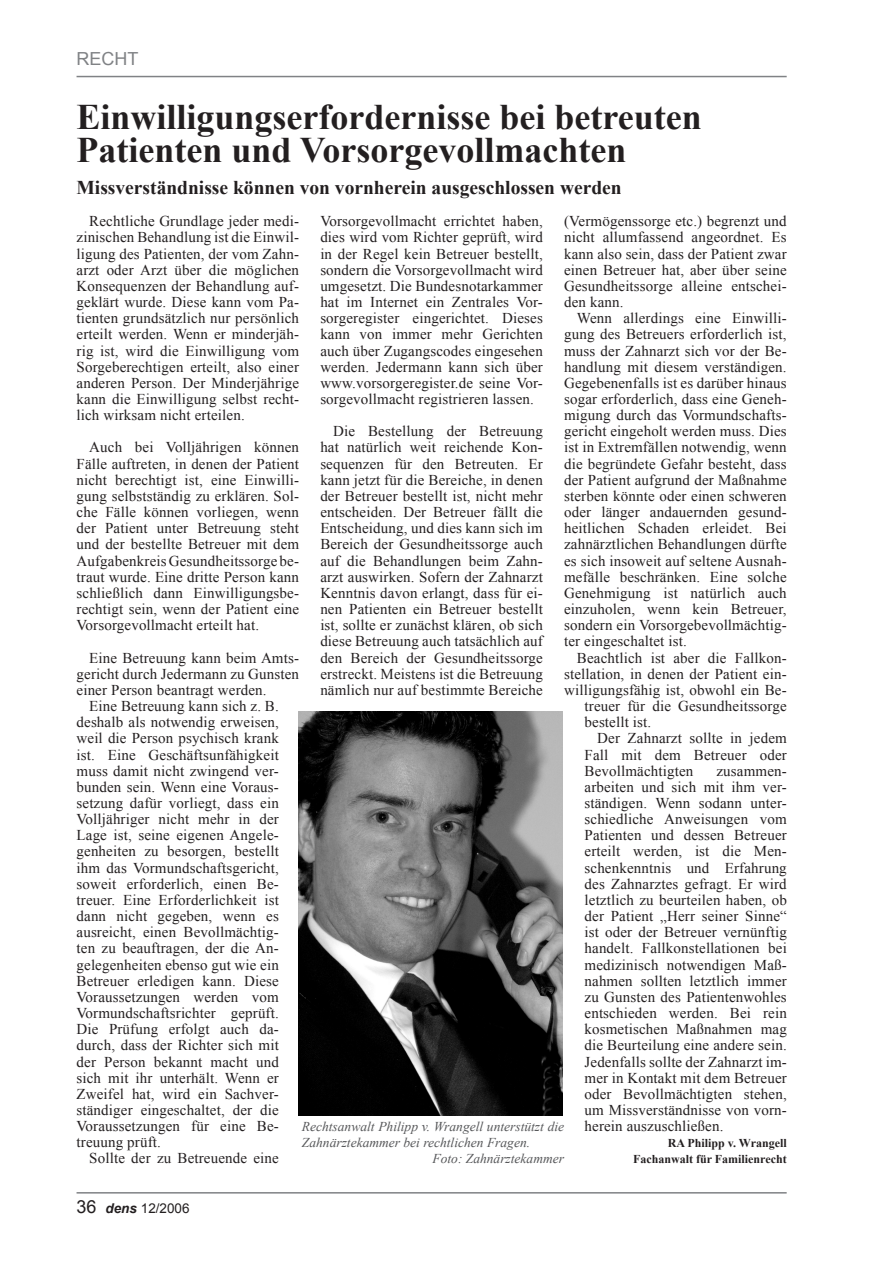
<style>
.page{position:relative;width:893px;height:1263px;background:#fff}
.page>*{position:absolute;margin:0;border:0;box-sizing:border-box;transform-origin:0 0}
.t1{font:700 36px/32.2px "Times New Roman";color:#231f20}
.t2{font:700 19.5px "Times New Roman";color:#231f20}
.t3{font:18px "Arial";color:#808285}
.t4{font:15px/16.2px "Times New Roman";letter-spacing:.01em;color:#231f20;text-align:justify}
.t5{font:italic 13.5px "Times New Roman";color:#57585a}
.t6{font:13.5px "Arial";color:#231f20}
.t7{font:700 12px/16.2px "Times New Roman";color:#231f20;text-align:right}
.s1{font-size:18px}
.s2{font-weight:700;font-style:italic}
</style>
<div class="page">
<hr style="left:77px;top:1192px;width:710px;height:1px;background:#808285">
<hr style="left:77px;top:76px;width:710px;height:1px;background:#808285">
<img style="left:298px;top:711px;width:264px;height:404px">
<p class="t3" style="left:77px;top:47px;width:63px">RECHT</p>
<h1 class="t1" style="left:77px;top:100px;width:627px">Einwilligungserfordernisse bei betreuten<br>Patienten und Vorsorgevollmachten</h1>
<h2 class="t2" style="left:77px;top:174px;width:547px">Missverständnisse können von vornherein ausgeschlossen werden</h2>
<p class="t4" style="left:77px;top:213px;width:224px;text-indent:13px">Rechtliche Grundlage jeder medi&shy;zinischen Behandlung ist die Einwil&shy;ligung des Patienten, der vom Zahn&shy;arzt oder Arzt über die möglichen Konsequenzen der Behandlung auf&shy;geklärt wurde. Diese kann vom Pa&shy;tienten grundsätzlich nur persönlich erteilt werden. Wenn er minderjäh&shy;rig ist, wird die Einwilligung vom Sorgeberechtigen erteilt, also einer anderen Person. Der Minderjährige kann die Einwilligung selbst recht&shy;lich wirksam nicht erteilen.</p>
<p class="t4" style="left:77px;top:439px;width:224px;text-indent:13px">Auch bei Volljährigen können Fälle auftreten, in denen der Patient nicht berechtigt ist, eine Einwilli&shy;gung selbstständig zu erklären. Sol&shy;che Fälle können vorliegen, wenn der Patient unter Betreuung steht und der bestellte Betreuer mit dem Aufgabenkreis Gesundheitssorge be&shy;traut wurde. Eine dritte Person kann schließlich dann Einwilligungsbe&shy;rechtigt sein, wenn der Patient eine Vorsorgevollmacht erteilt hat.</p>
<p class="t4" style="left:77px;top:649px;width:224px;text-indent:13px">Eine Betreuung kann beim Amts&shy;gericht durch Jedermann zu Gunsten einer Person beantragt werden.</p>
<p class="t4" style="left:320px;top:213px;width:224px">Vorsorgevollmacht errichtet haben, dies wird vom Richter geprüft, wird in der Regel kein Betreuer bestellt, sondern die Vorsorgevollmacht wird umgesetzt. Die Bundesnotarkammer hat im Internet ein Zentrales Vor&shy;sorgeregister eingerichtet. Dieses kann von immer mehr Gerichten auch über Zugangscodes eingesehen werden. Jedermann kann sich über www.vorsorgeregister.de seine Vor&shy;sorgevollmacht registrieren lassen.</p>
<p class="t4" style="left:320px;top:423px;width:224px;text-indent:13px">Die Bestellung der Betreuung hat natürlich weit reichende Kon&shy;sequenzen für den Betreuten. Er kann jetzt für die Bereiche, in denen der Betreuer bestellt ist, nicht mehr entscheiden. Der Betreuer fällt die Entscheidung, und dies kann sich im Bereich der Gesundheitssorge auch auf die Behandlungen beim Zahn&shy;arzt auswirken. Sofern der Zahnarzt Kenntnis davon erlangt, dass für ei&shy;nen Patienten ein Betreuer bestellt ist, sollte er zunächst klären, ob sich diese Betreuung auch tatsächlich auf den Bereich der Gesundheitssorge erstreckt. Meistens ist die Betreuung nämlich nur auf bestimmte Bereiche</p>
<p class="t4" style="left:564px;top:213px;width:224px">(Vermögenssorge etc.) begrenzt und nicht allumfassend angeordnet. Es kann also sein, dass der Patient zwar einen Betreuer hat, aber über seine Gesundheitssorge alleine entschei&shy;den kann.</p>
<p class="t4" style="left:564px;top:310px;width:224px;text-indent:13px">Wenn allerdings eine Einwilli&shy;gung des Betreuers erforderlich ist, muss der Zahnarzt sich vor der Be&shy;handlung mit diesem verständigen.<br>Gegebenenfalls ist es darüber hinaus sogar erforderlich, dass eine Geneh&shy;migung durch das Vormundschafts&shy;gericht eingeholt werden muss. Dies ist in Extremfällen notwendig, wenn die begründete Gefahr besteht, dass der Patient aufgrund der Maßnahme sterben könnte oder einen schweren oder länger andauernden gesund&shy;heitlichen Schaden erleidet. Bei zahnärztlichen Behandlungen dürfte es sich insoweit auf seltene Ausnah&shy;mefälle beschränken. Eine solche Genehmigung ist natürlich auch einzuholen, wenn kein Betreuer, sondern ein Vorsorgebevollmächtig&shy;ter eingeschaltet ist.</p>
<p class="t4" style="left:577px;top:649px;width:211px">Beachtlich ist aber die Fallkon-</p>
<p class="t4" style="left:564px;top:665px;width:224px">stellation, in denen der Patient ein-</p>
<p class="t4" style="left:564px;top:681px;width:224px">willigungsfähig ist, obwohl ein Be-</p>
<p class="t4" style="left:584px;top:698px;width:204px">treuer für die Gesundheitssorge</p>
<p class="t4" style="left:584px;top:714px;width:68px">bestellt ist.</p>
<p class="t4" style="left:597px;top:730px;width:191px">Der Zahnarzt sollte in jedem</p>
<p class="t4" style="left:584px;top:746px;width:204px">Fall mit dem Betreuer oder</p>
<p class="t4" style="left:584px;top:762px;width:110px">Bevollmächtigten</p>
<p class="t4" style="left:77px;top:698px;width:204px;text-indent:13px">Eine Betreuung kann sich z. B. deshalb als notwendig erweisen, weil die Person psychisch krank ist. Eine Geschäftsunfähigkeit muss damit nicht zwingend ver&shy;bunden sein. Wenn eine Voraus&shy;setzung dafür vorliegt, dass ein Volljähriger nicht mehr in der Lage ist, seine eigenen Angele&shy;genheiten zu besorgen, bestellt ihm das Vormundschaftsgericht, soweit erforderlich, einen Be&shy;treuer. Eine Erforderlichkeit ist dann nicht gegeben, wenn es ausreicht, einen Bevollmächtig&shy;ten zu beauftragen, der die An&shy;gelegenheiten ebenso gut wie ein Betreuer erledigen kann. Diese Voraussetzungen werden vom Vormundschaftsrichter geprüft.<br>Die Prüfung erfolgt auch da&shy;durch, dass der Richter sich mit der Person bekannt macht und sich mit ihr unterhält. Wenn er Zweifel hat, wird ein Sachver&shy;ständiger eingeschaltet, der die Voraussetzungen für eine Be&shy;treuung prüft.</p>
<p class="t4" style="left:89px;top:1150px;width:191px">Sollte der zu Betreuende eine</p>
<p class="t4" style="left:584px;top:762px;width:204px;text-indent:132px">zusammen&shy;arbeiten und sich mit ihm ver&shy;ständigen. Wenn sodann unter&shy;schiedliche Anweisungen vom Patienten und dessen Betreuer erteilt werden, ist die Men&shy;schenkenntnis und Erfahrung des Zahnarztes gefragt. Er wird letztlich zu beurteilen haben, ob der Patient „Herr seiner Sinne“ ist oder der Betreuer vernünftig handelt. Fallkonstellationen bei medizinisch notwendigen Maß&shy;nahmen sollten letztlich immer zu Gunsten des Patientenwohles entschieden werden. Bei rein kosmetischen Maßnahmen mag die Beurteilung eine andere sein.<br>Jedenfalls sollte der Zahnarzt im&shy;mer in Kontakt mit dem Betreuer oder Bevollmächtigten stehen, um Missverständnisse von vorn&shy;herein auszuschließen.</p>
<p class="t5" style="left:302px;top:1117px;width:264px">Rechtsanwalt Philipp v. Wrangell unterstützt die</p>
<p class="t5" style="left:302px;top:1133px;width:230px">Zahnärztekammer bei rechtlichen Fragen.</p>
<p class="t5" style="left:432px;top:1150px;width:133px">Foto: Zahnärztekammer</p>
<p class="t7" style="left:633px;top:1135px;width:155px">RA Philipp v. Wrangell<br>Fachanwalt für Familienrecht</p>
<p class="t6" style="left:77px;top:1199px;width:115px"><span class="s1">36</span> <span class="s2">dens</span> 12/2006</p>
</div>
